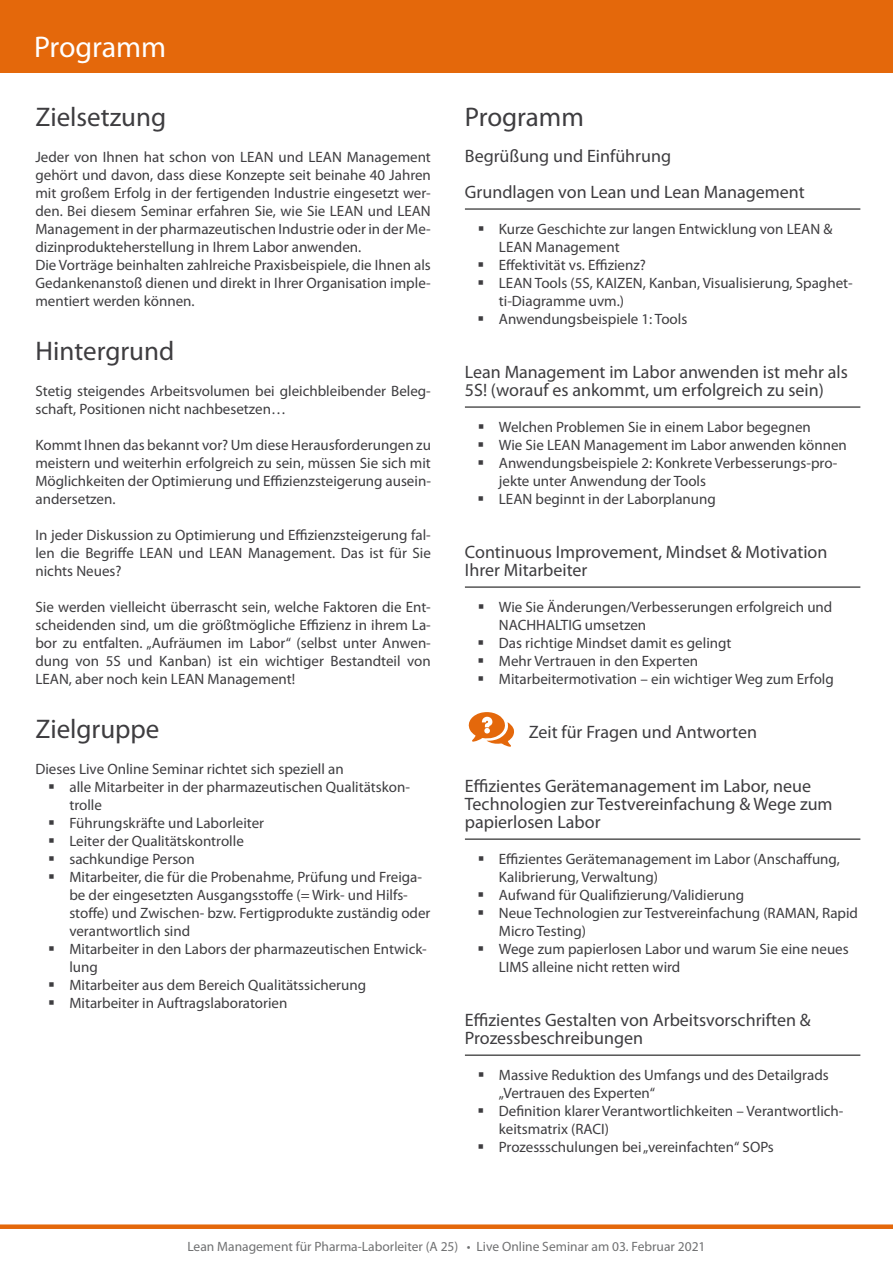
<style>
.page{position:relative;width:893px;height:1263px;background:#fff}
.page>*{position:absolute;margin:0;border:0;box-sizing:border-box;transform-origin:0 0}
.t1{font:30px "Myriad Pro";letter-spacing:-.005em;color:#fff}
.t2{font:27px "Myriad Pro";color:#3e3d40}
.t3{font:18px/18px "Myriad Pro";color:#3e3d40}
.t4{font:15px/18px "Myriad Pro";color:#3e3d40}
.t5{font:13.5px "Myriad Pro";color:#707172}
</style>
<div class="page">
<div style="left:0;top:0;width:893px;height:72px;background:#e4680b"></div>
<div style="left:0;top:1224px;width:893px;height:5px;background:#e4680b"></div>
<hr style="left:465px;top:209px;width:395px;height:1px;background:#000">
<hr style="left:465px;top:407px;width:395px;height:1px;background:#000">
<hr style="left:465px;top:587px;width:395px;height:1px;background:#000">
<hr style="left:465px;top:839px;width:395px;height:1px;background:#000">
<hr style="left:465px;top:1055px;width:395px;height:1px;background:#000">
<svg style="left:468px;top:712px;width:46px;height:35px"></svg>
<h1 class="t1" style="left:34px;top:30px;width:134px">Programm</h1>
<h2 class="t2" style="left:35px;top:102px;width:132px">Zielsetzung</h2>
<p class="t4" style="left:35px;top:148px;width:397px">Jeder von Ihnen hat schon von LEAN und LEAN Management gehört und davon, dass diese Konzepte seit beinahe 40 Jahren mit großem Erfolg in der fertigenden Industrie eingesetzt wer&shy;den. Bei diesem Seminar erfahren Sie, wie Sie LEAN und LEAN Management in der pharmazeutischen Industrie oder in der Me&shy;dizinprodukteherstellung in Ihrem Labor anwenden.<br>Die Vorträge beinhalten zahlreiche Praxisbeispiele, die Ihnen als Gedankenanstoß dienen und direkt in Ihrer Organisation imple&shy;mentiert werden können.</p>
<h2 class="t2" style="left:35px;top:336px;width:140px">Hintergrund</h2>
<p class="t4" style="left:35px;top:382px;width:397px">Stetig steigendes Arbeitsvolumen bei gleichbleibender Beleg&shy;schaft, Positionen nicht nachbesetzen…</p>
<p class="t4" style="left:35px;top:436px;width:397px;text-align:justify">Kommt Ihnen das bekannt vor? Um diese Herausforderungen zu meistern und weiterhin erfolgreich zu sein, müssen Sie sich mit Möglichkeiten der Optimierung und Effizienzsteigerung ausein&shy;andersetzen.</p>
<p class="t4" style="left:35px;top:526px;width:397px;text-align:justify">In jeder Diskussion zu Optimierung und Effizienzsteigerung fal&shy;len die Begriffe LEAN und LEAN Management. Das ist für Sie nichts Neues?</p>
<p class="t4" style="left:35px;top:598px;width:397px;text-align:justify">Sie werden vielleicht überrascht sein, welche Faktoren die Ent&shy;scheidenden sind, um die größtmögliche Effizienz in ihrem La&shy;bor zu entfalten. „Aufräumen im Labor“ (selbst unter Anwen&shy;dung von 5S und Kanban) ist ein wichtiger Bestandteil von LEAN, aber noch kein LEAN Management!</p>
<h2 class="t2" style="left:35px;top:714px;width:126px">Zielgruppe</h2>
<p class="t4" style="left:69px;top:760px;width:363px;text-indent:-34px">Dieses Live Online Seminar richtet sich speziell an<br>alle Mitarbeiter in der pharmazeutischen Qualitätskon&shy;trolle<br>Führungskräfte und Laborleiter<br>Leiter der Qualitätskontrolle<br>sachkundige Person<br>Mitarbeiter, die für die Probenahme, Prüfung und Freiga&shy;be der eingesetzten Ausgangsstoffe (= Wirk- und Hilfs&shy;stoffe) und Zwischen- bzw. Fertigprodukte zuständig oder verantwortlich sind<br>Mitarbeiter in den Labors der pharmazeutischen Entwick&shy;lung<br>Mitarbeiter aus dem Bereich Qualitätssicherung Mitarbeiter in Auftragslaboratorien</p>
<h2 class="t2" style="left:465px;top:102px;width:120px">Programm</h2>
<p class="t3" style="left:465px;top:138px;width:341px;line-height:36px">Begrüßung und Einführung<br>Grundlagen von Lean und Lean Management</p>
<p class="t4" style="left:499px;top:220px;width:355px">Kurze Geschichte zur langen Entwicklung von LEAN &amp; LEAN Management<br>Effektivität vs. Effizienz?<br>LEAN Tools (5S, KAIZEN, Kanban, Visualisierung, Spaghet&shy;ti-Diagramme uvm.)<br>Anwendungsbeispiele 1: Tools</p>
<p class="t3" style="left:465px;top:363px;width:384px">Lean Management im Labor anwenden ist mehr als<br>5S! (worauf es ankommt, um erfolgreich zu sein)</p>
<p class="t4" style="left:499px;top:418px;width:349px">Welchen Problemen Sie in einem Labor begegnen<br>Wie Sie LEAN Management im Labor anwenden können Anwendungsbeispiele 2: Konkrete Verbesserungs-pro&shy;jekte unter Anwendung der Tools<br>LEAN beginnt in der Laborplanung</p>
<p class="t3" style="left:465px;top:543px;width:364px">Continuous Improvement, Mindset &amp; Motivation<br>Ihrer Mitarbeiter</p>
<p class="t4" style="left:499px;top:598px;width:336px">Wie Sie Änderungen/Verbesserungen erfolgreich und NACHHALTIG umsetzen<br>Das richtige Mindset damit es gelingt<br>Mehr Vertrauen in den Experten Mitarbeitermotivation – ein wichtiger Weg zum Erfolg</p>
<p class="t3" style="left:529px;top:723px;width:230px">Zeit für Fragen und Antworten</p>
<p class="t3" style="left:465px;top:777px;width:369px">Effizientes Gerätemanagement im Labor, neue<br>Technologien zur Testvereinfachung &amp; Wege zum papierlosen Labor</p>
<p class="t4" style="left:499px;top:850px;width:361px">Effizientes Gerätemanagement im Labor (Anschaffung, Kalibrierung, Verwaltung)<br>Aufwand für Qualifizierung/Validierung<br>Neue Technologien zur Testvereinfachung (RAMAN, Rapid Micro Testing)<br>Wege zum papierlosen Labor und warum Sie eine neues LIMS alleine nicht retten wird</p>
<p class="t3" style="left:465px;top:1011px;width:347px">Effizientes Gestalten von Arbeitsvorschriften &amp;<br>Prozessbeschreibungen</p>
<p class="t4" style="left:499px;top:1066px;width:346px">Massive Reduktion des Umfangs und des Detailgrads „Vertrauen des Experten“<br>Definition klarer Verantwortlichkeiten – Verantwortlich&shy;keitsmatrix (RACI)<br>Prozessschulungen bei „vereinfachten“ SOPs</p>
<p class="t5" style="left:187px;top:1239px;width:520px">Lean Management für Pharma-Laborleiter (A 25) • Live Online Seminar am 03. Februar 2021</p>
</div>
